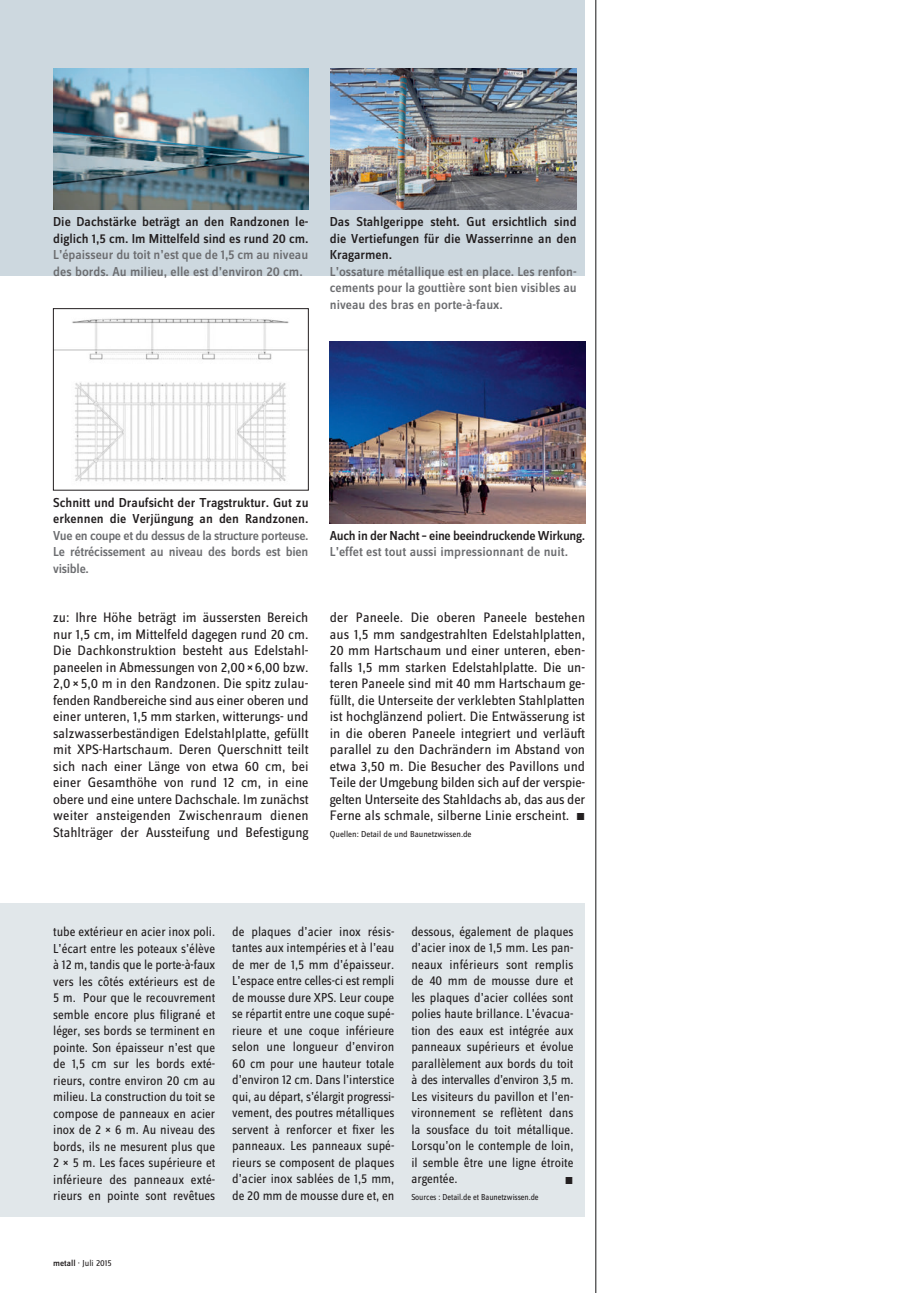
<style>
.page{position:relative;width:915px;height:1293px;background:#fff}
.page>*{position:absolute;margin:0;border:0;box-sizing:border-box;transform-origin:0 0}
.DE_Grundtext_EZ{font:14.25px/16.5px "Zine Sans Dis";color:#231f20;text-align:justify}
.FR_Grundtext_ohne_EZ{font:13.5px/16.5px "Zine Sans Dis";color:#231f20;text-align:justify;scale:.96 1}
.DE_Legende_9__medium{font:500 13.5px/16.5px "Zine Sans Dis";letter-spacing:-.01em;color:#6c6d70;text-align:justify}
.FR_Legende_9__medium{font:500 13.5px/16.5px "Zine Sans Dis";color:#6c6d70;text-align:justify}
.DE_Legende_9__medium-2{font:500 13.5px/16.5px "Zine Sans Dis";color:#231f20;text-align:justify}
.DE_Legende_9__medium-3{font:500 13.5px "Zine Sans Dis";letter-spacing:-.025em;color:#231f20}
.FR_Grundtext_ohne_EZ-2{font:10.5px "Zine Sans Dis Regular Roman Exp";color:#231f20;scale:.94 1}
.DE_Grundtext_ohne_EZ{font:9px "Zine Sans Dis";letter-spacing:-.005em;color:#231f20}
.FR_Grundtext_ohne_EZ-3{font:9px "Zine Sans Dis";letter-spacing:-.01em;color:#231f20;scale:.94 1}
.s1{color:#231f20}
.s2{font-family:"Zine Sans Dis Regular Roman Exp";font-size:10.5px}
.s3{font-weight:500}
</style>
<div class="page">
<div style="left:0;top:903px;width:585px;height:313px;background:#e1e7ea"></div>
<div style="left:0;top:0;width:585px;height:276px;background:#cdd8df"></div>
<img style="left:330px;top:342px;width:255px;height:181px">
<img style="left:55px;top:318px;width:251px;height:164px">
<div style="left:53px;top:308px;width:255px;height:182px;border:1px solid #231f20"></div>
<img style="left:53px;top:68px;width:255px;height:142px">
<img style="left:330px;top:68px;width:246px;height:142px">
<hr style="left:595px;top:0;width:1px;height:1293px;background:#231f20">
<p class="DE_Legende_9__medium" style="left:53px;top:214px;width:257px"><span class="s1">Die Dachstärke beträgt an den Randzonen le&shy;diglich 1,5 cm. Im Mittelfeld sind es rund 20 cm.<br></span>L’épaisseur du toit n’est que de 1,5 cm au niveau des bords. Au milieu, elle est d’environ 20 cm.</p>
<p class="DE_Legende_9__medium-2" style="left:330px;top:214px;width:248px">Das Stahlgerippe steht. Gut ersichtlich sind die Vertiefungen für die Wasserrinne an den Kragarmen.</p>
<p class="FR_Legende_9__medium" style="left:330px;top:264px;width:248px">L’ossature métallique est en place. Les renfon&shy;cements pour la gouttière sont bien visibles au niveau des bras en porte-à-faux.</p>
<p class="DE_Legende_9__medium" style="left:53px;top:495px;width:257px"><span class="s1">Schnitt und Draufsicht der Tragstruktur. Gut zu erkennen die Verjüngung an den Randzonen.<br></span>Vue en coupe et du dessus de la structure porteuse.<br>Le rétrécissement au niveau des bords est bien visible.</p>
<p class="DE_Legende_9__medium-3" style="left:330px;top:529px;width:257px">Auch in der Nacht – eine beeindruckende Wirkung.</p>
<p class="FR_Legende_9__medium" style="left:330px;top:544px;width:240px">L’effet est tout aussi impressionnant de nuit.</p>
<p class="DE_Grundtext_EZ" style="left:53px;top:610px;width:257px">zu: Ihre Höhe beträgt im äussersten Bereich nur 1,5 cm, im Mittelfeld dagegen rund 20 cm.<br>Die Dachkonstruktion besteht aus Edelstahl&shy;paneelen in Abmessungen von 2,00²6,00 bzw.<br>2,0² 5,0 m in den Randzonen. Die spitz zulau&shy;fenden Randbereiche sind aus einer oberen und einer unteren, 1,5 mm starken, witterungs- und salzwasserbeständigen Edelstahlplatte, gefüllt mit XPS-Hartschaum. Deren Querschnitt teilt sich nach einer Länge von etwa 60 cm, bei einer Gesamthöhe von rund 12 cm, in eine obere und eine untere Dachschale. Im zunächst weiter ansteigenden Zwischenraum dienen Stahlträger der Aussteifung und Befestigung</p>
<p class="DE_Grundtext_EZ" style="left:330px;top:610px;width:257px">der Paneele. Die oberen Paneele bestehen aus 1,5 mm sandgestrahlten Edelstahlplatten, 20 mm Hartschaum und einer unteren, eben&shy;falls 1,5 mm starken Edelstahlplatte. Die un&shy;teren Paneele sind mit 40 mm Hartschaum ge&shy;füllt, die Unterseite der verklebten Stahlplatten ist hochglänzend poliert. Die Entwässerung ist in die oberen Paneele integriert und verläuft parallel zu den Dachrändern im Abstand von etwa 3,50 m. Die Besucher des Pavillons und Teile der Umgebung bilden sich auf der verspie&shy;gelten Unterseite des Stahldachs ab, das aus der Ferne als schmale, silberne Linie erscheint. <span class="s2">m</span></p>
<p class="DE_Grundtext_ohne_EZ" style="left:330px;top:830px;width:143px">Quellen: Detail de und Baunetzwissen.de</p>
<p class="FR_Grundtext_ohne_EZ" style="left:53px;top:924px;width:170px">tube extérieur en acier inox poli.<br>L’écart entre les poteaux s’élève à 12 m, tandis que le porte-à-faux vers les côtés extérieurs est de 5 m. Pour que le recouvrement semble encore plus filigrané et léger, ses bords se terminent en pointe. Son épaisseur n’est que de 1,5 cm sur les bords exté&shy;rieurs, contre environ 20 cm au milieu. La construction du toit se compose de panneaux en acier inox de 2 ² 6 m. Au niveau des bords, ils ne mesurent plus que 2 ² 5 m. Les faces supérieure et inférieure des panneaux exté&shy;rieurs en pointe sont revêtues</p>
<p class="FR_Grundtext_ohne_EZ" style="left:232px;top:924px;width:170px">de plaques d’acier inox résis&shy;tantes aux intempéries et à l’eau de mer de 1,5 mm d’épaisseur.<br>L’espace entre celles-ci est rempli de mousse dure XPS. Leur coupe se répartit entre une coque supé&shy;rieure et une coque inférieure selon une longueur d’environ 60 cm pour une hauteur totale d’environ 12 cm. Dans l’interstice qui, au départ, s’élargit progressi&shy;vement, des poutres métalliques servent à renforcer et fixer les panneaux. Les panneaux supé&shy;rieurs se composent de plaques d’acier inox sablées de 1,5 mm, de 20 mm de mousse dure et, en</p>
<p class="FR_Grundtext_ohne_EZ" style="left:411px;top:924px;width:170px">dessous, également de plaques d’acier inox de 1,5 mm. Les pan&shy;neaux inférieurs sont remplis de 40 mm de mousse dure et les plaques d’acier collées sont polies haute brillance. L’évacua&shy;tion des eaux est intégrée aux panneaux supérieurs et évolue parallèlement aux bords du toit à des intervalles d’environ 3,5 m.<br>Les visiteurs du pavillon et l’en&shy;vironnement se reflètent dans la sousface du toit métallique.<br>Lorsqu’on le contemple de loin, il semble être une ligne étroite argentée.</p>
<p class="FR_Grundtext_ohne_EZ-2" style="left:564px;top:1175px;width:11px">m</p>
<p class="FR_Grundtext_ohne_EZ-3" style="left:411px;top:1193px;width:137px">Sources : Detail.de et Baunetzwissen.de</p>
<p class="DE_Grundtext_ohne_EZ" style="left:53px;top:1259px;width:60px"><span class="s3">metall</span> · Juli 2015</p>
</div>
